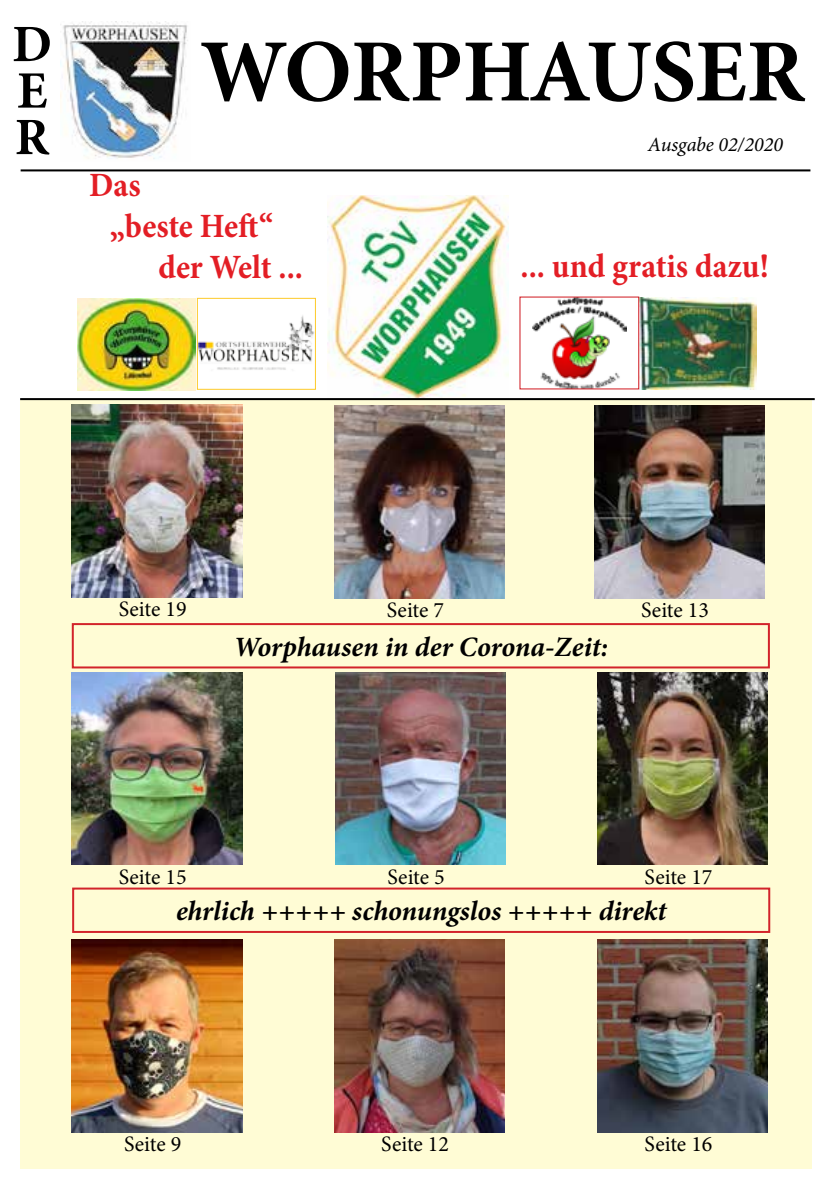
<style>
.page{position:relative;width:840px;height:1191px;background:#fff}
.page>*{position:absolute;margin:0;border:0;box-sizing:border-box;transform-origin:0 0}
.t1{font:700 88.8px "Minion Pro";letter-spacing:-.015em;color:#000}
.t2{font:700 52.6px/46.4px "Minion Pro";color:#000;text-align:justify}
.t3{font:700 34px "Minion Pro";color:#e31e25;scale:.94 1}
.t4{font:italic 700 28px "Minion Pro";letter-spacing:-.005em;color:#000}
.t5{font:22px "Minion Pro";color:#000}
.t6{font:italic 20.2px "Minion Pro";color:#000}
</style>
<div class="page">
<img style="left:61px;top:21px;width:127px;height:138px">
<div style="left:21px;top:400px;width:790px;height:768px;background:#fffcd5"></div>
<hr style="left:21px;top:169px;width:789px;height:2px;background:#000">
<img style="left:639px;top:297px;width:116px;height:92px">
<img style="left:77px;top:299px;width:119px;height:92px">
<img style="left:532px;top:298px;width:94px;height:89px">
<img style="left:327px;top:195px;width:181px;height:203px">
<hr style="left:20px;top:398px;width:794px;height:2px;background:#000">
<img style="left:199px;top:315px;width:115px;height:55px">
<div style="left:197px;top:298px;width:119px;height:92px;border:1px solid #fdca29"></div>
<div style="left:72px;top:623px;width:697px;height:45px;border:2px solid #d2232a"></div>
<div style="left:72px;top:887px;width:697px;height:46px;border:2px solid #d2232a"></div>
<img style="left:72px;top:405px;width:170px;height:192px">
<img style="left:334px;top:406px;width:170px;height:192px">
<img style="left:594px;top:406px;width:170px;height:192px">
<img style="left:72px;top:672px;width:170px;height:193px">
<img style="left:72px;top:939px;width:170px;height:193px">
<img style="left:335px;top:672px;width:170px;height:193px">
<img style="left:597px;top:672px;width:170px;height:193px">
<img style="left:334px;top:939px;width:170px;height:193px">
<img style="left:597px;top:939px;width:170px;height:193px">
<h2 class="t2" style="left:12px;top:20px;width:41px">D E R</h2>
<h1 class="t1" style="left:200px;top:9px;width:606px">WORPHAUSER</h1>
<p class="t6" style="left:647px;top:130px;width:136px">Ausgabe 02/2020</p>
<p class="t3" style="left:89px;top:161px;width:56px">Das</p>
<p class="t3" style="left:110px;top:202px;width:175px">„beste Heft“</p>
<p class="t3" style="left:158px;top:243px;width:155px">der Welt ...</p>
<p class="t3" style="left:520px;top:242px;width:265px">... und gratis dazu!</p>
<p class="t5" style="left:119px;top:594px;width:69px">Seite 19</p>
<p class="t5" style="left:386px;top:595px;width:59px">Seite 7</p>
<p class="t5" style="left:641px;top:595px;width:69px">Seite 13</p>
<p class="t4" style="left:233px;top:627px;width:376px">Worphausen in der Corona-Zeit:</p>
<p class="t5" style="left:119px;top:862px;width:69px">Seite 15</p>
<p class="t5" style="left:387px;top:862px;width:59px">Seite 5</p>
<p class="t5" style="left:644px;top:862px;width:69px">Seite 17</p>
<p class="t4" style="left:176px;top:891px;width:491px">ehrlich +++++ schonungslos +++++ direkt</p>
<p class="t5" style="left:124px;top:1129px;width:59px">Seite 9</p>
<p class="t5" style="left:381px;top:1129px;width:69px">Seite 12</p>
<p class="t5" style="left:644px;top:1129px;width:69px">Seite 16</p>
</div>
